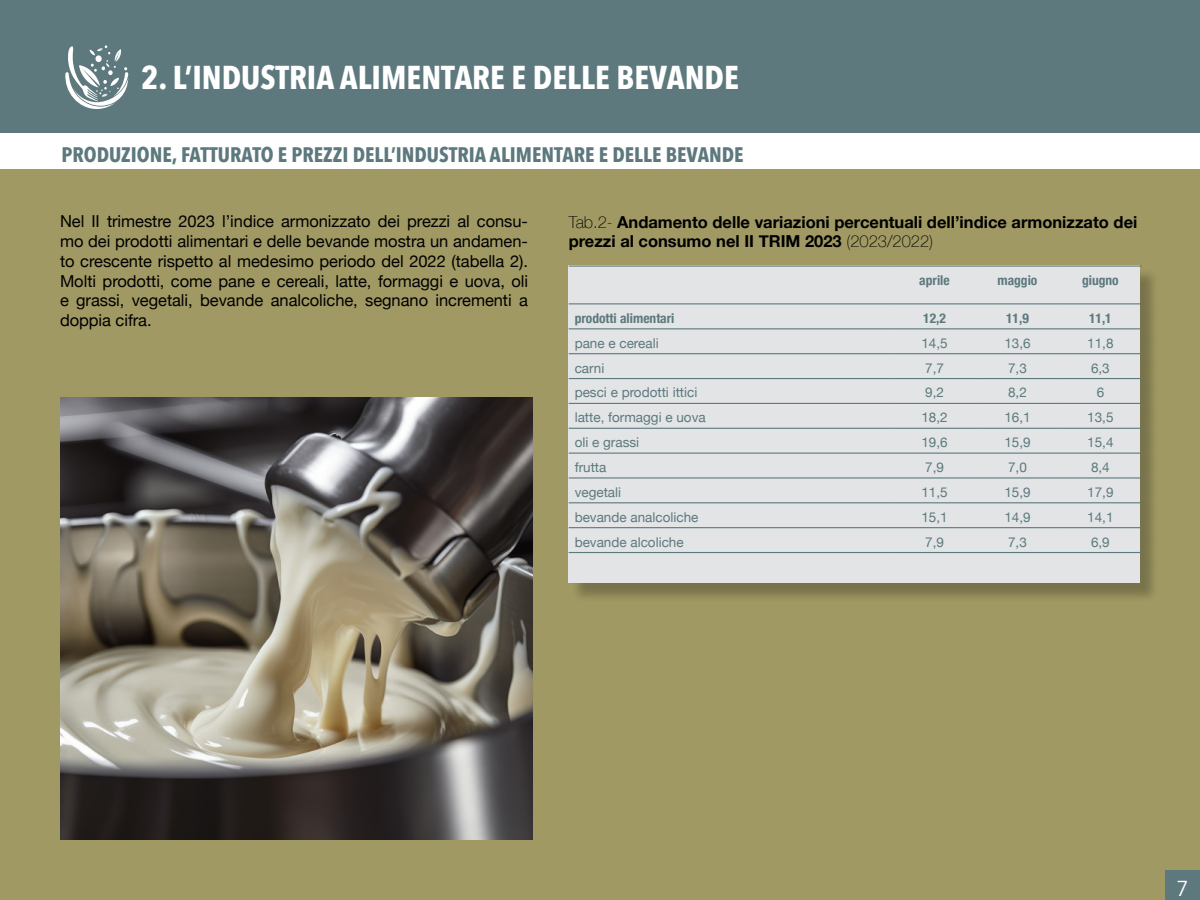
<style>
.page{position:relative;width:1200px;height:900px;background:#fff}
.page>*{position:absolute;margin:0;border:0;box-sizing:border-box;transform-origin:0 0}
.t1{font:700 33px "Avenir Next Condensed";color:#fff}
.t2{font:21.6px "Avenir Next";color:#fff}
.t3{font:700 21px "Avenir Next Condensed";color:#5d797d}
.t4{font:16.5px/19.8px "Helvetica Neue";letter-spacing:-.005em;color:#000;text-align:justify}
.t5{font:700 16.5px/19.8px "Helvetica Neue";color:#000}
.t6{font:13.5px "Helvetica Neue";color:#5d797d}
.t7{font:700 condensed 13.5px "Helvetica Neue";color:#5d797d}
.s1{font-weight:100}
</style>
<div class="page">
<div style="left:0;top:170px;width:1200px;height:730px;background:#a09963"></div>
<div style="left:0;top:0;width:1200px;height:132px;background:#5d797d"></div>
<div style="left:1166px;top:871px;width:34px;height:29px;background:#5d797d"></div>
<svg style="left:65px;top:45px;width:63px;height:64px"></svg>
<div style="left:570px;top:267px;width:590px;height:336px;background:#000;opacity:.25"></div>
<div style="left:569px;top:266px;width:571px;height:318px;background:#e2e4e6"></div>
<hr style="left:569px;top:266px;width:324px;height:1px;background:#5d797d">
<hr style="left:893px;top:266px;width:83px;height:1px;background:#5d797d">
<hr style="left:976px;top:266px;width:83px;height:1px;background:#5d797d">
<hr style="left:1059px;top:266px;width:83px;height:1px;background:#5d797d">
<hr style="left:569px;top:303px;width:324px;height:1px;background:#5d797d">
<hr style="left:893px;top:303px;width:83px;height:1px;background:#5d797d">
<hr style="left:976px;top:303px;width:83px;height:1px;background:#5d797d">
<hr style="left:1059px;top:303px;width:83px;height:1px;background:#5d797d">
<hr style="left:569px;top:328px;width:324px;height:1px;background:#5d797d">
<hr style="left:893px;top:328px;width:83px;height:1px;background:#5d797d">
<hr style="left:976px;top:328px;width:83px;height:1px;background:#5d797d">
<hr style="left:1059px;top:328px;width:83px;height:1px;background:#5d797d">
<hr style="left:569px;top:353px;width:324px;height:1px;background:#5d797d">
<hr style="left:893px;top:353px;width:83px;height:1px;background:#5d797d">
<hr style="left:976px;top:353px;width:83px;height:1px;background:#5d797d">
<hr style="left:1059px;top:353px;width:83px;height:1px;background:#5d797d">
<hr style="left:569px;top:378px;width:324px;height:1px;background:#5d797d">
<hr style="left:893px;top:378px;width:83px;height:1px;background:#5d797d">
<hr style="left:976px;top:378px;width:83px;height:1px;background:#5d797d">
<hr style="left:1059px;top:378px;width:83px;height:1px;background:#5d797d">
<hr style="left:569px;top:403px;width:324px;height:1px;background:#5d797d">
<hr style="left:893px;top:403px;width:83px;height:1px;background:#5d797d">
<hr style="left:976px;top:403px;width:83px;height:1px;background:#5d797d">
<hr style="left:1059px;top:403px;width:83px;height:1px;background:#5d797d">
<hr style="left:569px;top:428px;width:324px;height:1px;background:#5d797d">
<hr style="left:893px;top:428px;width:83px;height:1px;background:#5d797d">
<hr style="left:976px;top:428px;width:83px;height:1px;background:#5d797d">
<hr style="left:1059px;top:428px;width:83px;height:1px;background:#5d797d">
<hr style="left:569px;top:453px;width:324px;height:1px;background:#5d797d">
<hr style="left:893px;top:453px;width:83px;height:1px;background:#5d797d">
<hr style="left:976px;top:453px;width:83px;height:1px;background:#5d797d">
<hr style="left:1059px;top:453px;width:83px;height:1px;background:#5d797d">
<hr style="left:569px;top:477px;width:324px;height:2px;background:#5d797d">
<hr style="left:893px;top:477px;width:83px;height:2px;background:#5d797d">
<hr style="left:976px;top:477px;width:83px;height:2px;background:#5d797d">
<hr style="left:1059px;top:477px;width:83px;height:2px;background:#5d797d">
<hr style="left:569px;top:502px;width:324px;height:1px;background:#5d797d">
<hr style="left:893px;top:502px;width:83px;height:1px;background:#5d797d">
<hr style="left:976px;top:502px;width:83px;height:1px;background:#5d797d">
<hr style="left:1059px;top:502px;width:83px;height:1px;background:#5d797d">
<hr style="left:569px;top:527px;width:324px;height:1px;background:#5d797d">
<hr style="left:893px;top:527px;width:83px;height:1px;background:#5d797d">
<hr style="left:976px;top:527px;width:83px;height:1px;background:#5d797d">
<hr style="left:1059px;top:527px;width:83px;height:1px;background:#5d797d">
<hr style="left:569px;top:552px;width:324px;height:1px;background:#5d797d">
<hr style="left:893px;top:552px;width:83px;height:1px;background:#5d797d">
<hr style="left:976px;top:552px;width:83px;height:1px;background:#5d797d">
<hr style="left:1059px;top:552px;width:83px;height:1px;background:#5d797d">
<img style="left:60px;top:398px;width:473px;height:442px">
<h1 class="t1" style="left:141px;top:57px;width:599px">2. L’INDUSTRIA ALIMENTARE E DELLE BEVANDE</h1>
<p class="t3" style="left:62px;top:142px;width:684px">PRODUZIONE, FATTURATO E PREZZI DELL’INDUSTRIA ALIMENTARE E DELLE BEVANDE</p>
<p class="t4" style="left:60px;top:212px;width:470px">Nel II trimestre 2023 l’indice armonizzato dei prezzi al consu&shy;mo dei prodotti alimentari e delle bevande mostra un andamen&shy;to crescente rispetto al medesimo periodo del 2022 (tabella 2).<br>Molti prodotti, come pane e cereali, latte, formaggi e uova, oli e grassi, vegetali, bevande analcoliche, segnano incrementi a doppia cifra.</p>
<p class="t5" style="left:569px;top:212px;width:570px"><span class="s1">Tab.2-</span> Andamento delle variazioni percentuali dell’indice armonizzato dei prezzi al consumo nel II TRIM 2023 <span class="s1">(2023/2022)</span></p>
<p class="t7" style="left:919px;top:269px;width:32px">aprile</p>
<p class="t7" style="left:998px;top:269px;width:41px">maggio</p>
<p class="t7" style="left:1082px;top:269px;width:38px">giugno</p>
<p class="t7" style="left:575px;top:307px;width:101px">prodotti alimentari</p>
<p class="t7" style="left:923px;top:307px;width:24px">12,2</p>
<p class="t7" style="left:1006px;top:307px;width:24px">11,9</p>
<p class="t7" style="left:1089px;top:307px;width:24px">11,1</p>
<p class="t6" style="left:575px;top:333px;width:86px">pane e cereali</p>
<p class="t6" style="left:921px;top:333px;width:28px">14,5</p>
<p class="t6" style="left:1004px;top:333px;width:28px">13,6</p>
<p class="t6" style="left:1087px;top:333px;width:28px">11,8</p>
<p class="t6" style="left:575px;top:358px;width:31px">carni</p>
<p class="t6" style="left:925px;top:358px;width:20px">7,7</p>
<p class="t6" style="left:1008px;top:358px;width:20px">7,3</p>
<p class="t6" style="left:1091px;top:358px;width:20px">6,3</p>
<p class="t6" style="left:575px;top:383px;width:124px">pesci e prodotti ittici</p>
<p class="t6" style="left:925px;top:383px;width:20px">9,2</p>
<p class="t6" style="left:1008px;top:383px;width:20px">8,2</p>
<p class="t6" style="left:1097px;top:383px;width:9px">6</p>
<p class="t6" style="left:575px;top:408px;width:133px">latte, formaggi e uova</p>
<p class="t6" style="left:921px;top:408px;width:28px">18,2</p>
<p class="t6" style="left:1004px;top:408px;width:28px">16,1</p>
<p class="t6" style="left:1087px;top:408px;width:28px">13,5</p>
<p class="t6" style="left:575px;top:433px;width:66px">oli e grassi</p>
<p class="t6" style="left:921px;top:433px;width:28px">19,6</p>
<p class="t6" style="left:1004px;top:433px;width:28px">15,9</p>
<p class="t6" style="left:1087px;top:433px;width:28px">15,4</p>
<p class="t6" style="left:575px;top:457px;width:33px">frutta</p>
<p class="t6" style="left:925px;top:457px;width:20px">7,9</p>
<p class="t6" style="left:1008px;top:457px;width:20px">7,0</p>
<p class="t6" style="left:1091px;top:457px;width:20px">8,4</p>
<p class="t6" style="left:575px;top:482px;width:48px">vegetali</p>
<p class="t6" style="left:921px;top:482px;width:28px">11,5</p>
<p class="t6" style="left:1004px;top:482px;width:28px">15,9</p>
<p class="t6" style="left:1087px;top:482px;width:28px">17,9</p>
<p class="t6" style="left:575px;top:507px;width:125px">bevande analcoliche</p>
<p class="t6" style="left:921px;top:507px;width:28px">15,1</p>
<p class="t6" style="left:1004px;top:507px;width:28px">14,9</p>
<p class="t6" style="left:1087px;top:507px;width:28px">14,1</p>
<p class="t6" style="left:575px;top:532px;width:111px">bevande alcoliche</p>
<p class="t6" style="left:925px;top:532px;width:20px">7,9</p>
<p class="t6" style="left:1008px;top:532px;width:20px">7,3</p>
<p class="t6" style="left:1091px;top:532px;width:20px">6,9</p>
<h2 class="t2" style="left:1176px;top:870px;width:14px">7</h2>
</div>
